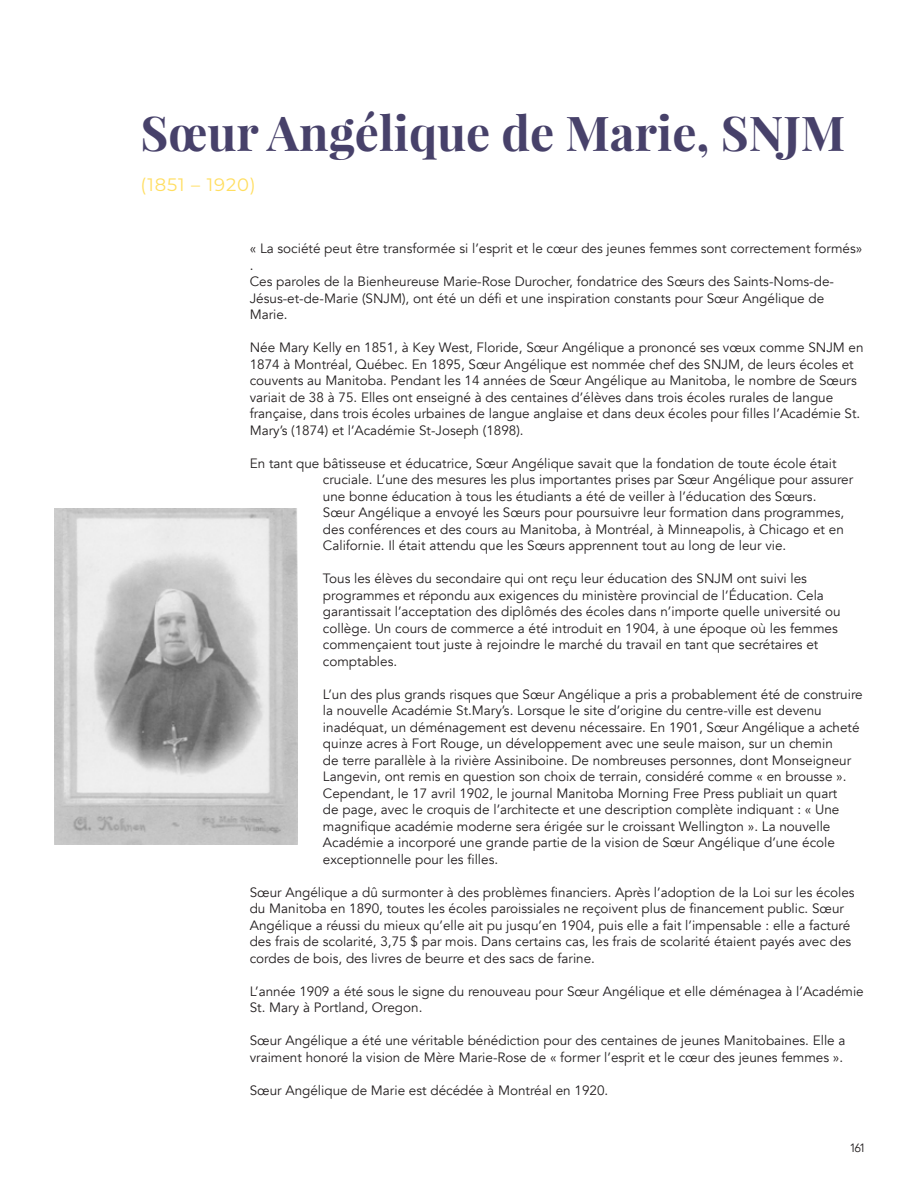
<style>
.page{position:relative;width:918px;height:1188px;background:#fff}
.page>*{position:absolute;margin:0;border:0;box-sizing:border-box;transform-origin:0 0}
.t1{font:700 48px "Playfair Display";color:#47416a}
.t2{font:18px "Montserrat";letter-spacing:.05em;color:#ffde60}
.t3{font:13.5px/16.5px "Avenir";color:#231f20}
.t4{font:12px "Avenir";color:#231f20}
</style>
<div class="page">
<img style="left:54px;top:509px;width:243px;height:335px">
<h1 class="t1" style="left:140px;top:103px;width:707px">Sœur Angélique de Marie, SNJM</h1>
<h2 class="t2" style="left:140px;top:172px;width:117px">(1851 – 1920)</h2>
<p class="t3" style="left:250px;top:241px;width:614px">« La société peut être transformée si l’esprit et le cœur des jeunes femmes sont correctement formés» .<br>Ces paroles de la Bienheureuse Marie-Rose Durocher, fondatrice des Sœurs des Saints-Noms-de-Jésus-et-de-Marie (SNJM), ont été un défi et une inspiration constants pour Sœur Angélique de Marie.</p>
<p class="t3" style="left:250px;top:340px;width:615px">Née Mary Kelly en 1851, à Key West, Floride, Sœur Angélique a prononcé ses vœux comme SNJM en 1874 à Montréal, Québec. En 1895, Sœur Angélique est nommée chef des SNJM, de leurs écoles et couvents au Manitoba. Pendant les 14 années de Sœur Angélique au Manitoba, le nombre de Sœurs variait de 38 à 75. Elles ont enseigné à des centaines d’élèves dans trois écoles rurales de langue française, dans trois écoles urbaines de langue anglaise et dans deux écoles pour filles l’Académie St.<br>Mary’s (1874) et l’Académie St-Joseph (1898).</p>
<p class="t3" style="left:323px;top:455px;width:532px;text-indent:-73px">En tant que bâtisseuse et éducatrice, Sœur Angélique savait que la fondation de toute école était cruciale. L’une des mesures les plus importantes prises par Sœur Angélique pour assurer une bonne éducation à tous les étudiants a été de veiller à l’éducation des Sœurs.<br>Sœur Angélique a envoyé les Sœurs pour poursuivre leur formation dans programmes, des conférences et des cours au Manitoba, à Montréal, à Minneapolis, à Chicago et en Californie. Il était attendu que les Sœurs apprennent tout au long de leur vie.</p>
<p class="t3" style="left:323px;top:571px;width:519px">Tous les élèves du secondaire qui ont reçu leur éducation des SNJM ont suivi les programmes et répondu aux exigences du ministère provincial de l’Éducation. Cela garantissait l’acceptation des diplômés des écoles dans n’importe quelle université ou collège. Un cours de commerce a été introduit en 1904, à une époque où les femmes commençaient tout juste à rejoindre le marché du travail en tant que secrétaires et comptables.</p>
<p class="t3" style="left:323px;top:686px;width:541px">L’un des plus grands risques que Sœur Angélique a pris a probablement été de construire la nouvelle Académie St.Mary’s. Lorsque le site d’origine du centre-ville est devenu inadéquat, un déménagement est devenu nécessaire. En 1901, Sœur Angélique a acheté quinze acres à Fort Rouge, un développement avec une seule maison, sur un chemin<br>de terre parallèle à la rivière Assiniboine. De nombreuses personnes, dont Monseigneur Langevin, ont remis en question son choix de terrain, considéré comme « en brousse ».<br>Cependant, le 17 avril 1902, le journal Manitoba Morning Free Press publiait un quart<br>de page, avec le croquis de l’architecte et une description complète indiquant : « Une magnifique académie moderne sera érigée sur le croissant Wellington ». La nouvelle Académie a incorporé une grande partie de la vision de Sœur Angélique d’une école exceptionnelle pour les filles.</p>
<p class="t3" style="left:250px;top:884px;width:606px">Sœur Angélique a dû surmonter à des problèmes financiers. Après l’adoption de la Loi sur les écoles du Manitoba en 1890, toutes les écoles paroissiales ne reçoivent plus de financement public. Sœur Angélique a réussi du mieux qu’elle ait pu jusqu’en 1904, puis elle a fait l’impensable : elle a facturé des frais de scolarité, 3,75 $ par mois. Dans certains cas, les frais de scolarité étaient payés avec des cordes de bois, des livres de beurre et des sacs de farine.</p>
<p class="t3" style="left:250px;top:983px;width:616px">L’année 1909 a été sous le signe du renouveau pour Sœur Angélique et elle déménagea à l’Académie<br>St. Mary à Portland, Oregon.</p>
<p class="t3" style="left:250px;top:1033px;width:597px">Sœur Angélique a été une véritable bénédiction pour des centaines de jeunes Manitobaines. Elle a vraiment honoré la vision de Mère Marie-Rose de « former l’esprit et le cœur des jeunes femmes ».</p>
<p class="t3" style="left:250px;top:1082px;width:360px">Sœur Angélique de Marie est décédée à Montréal en 1920.</p>
<p class="t4" style="left:850px;top:1140px;width:18px">161</p>
</div>
